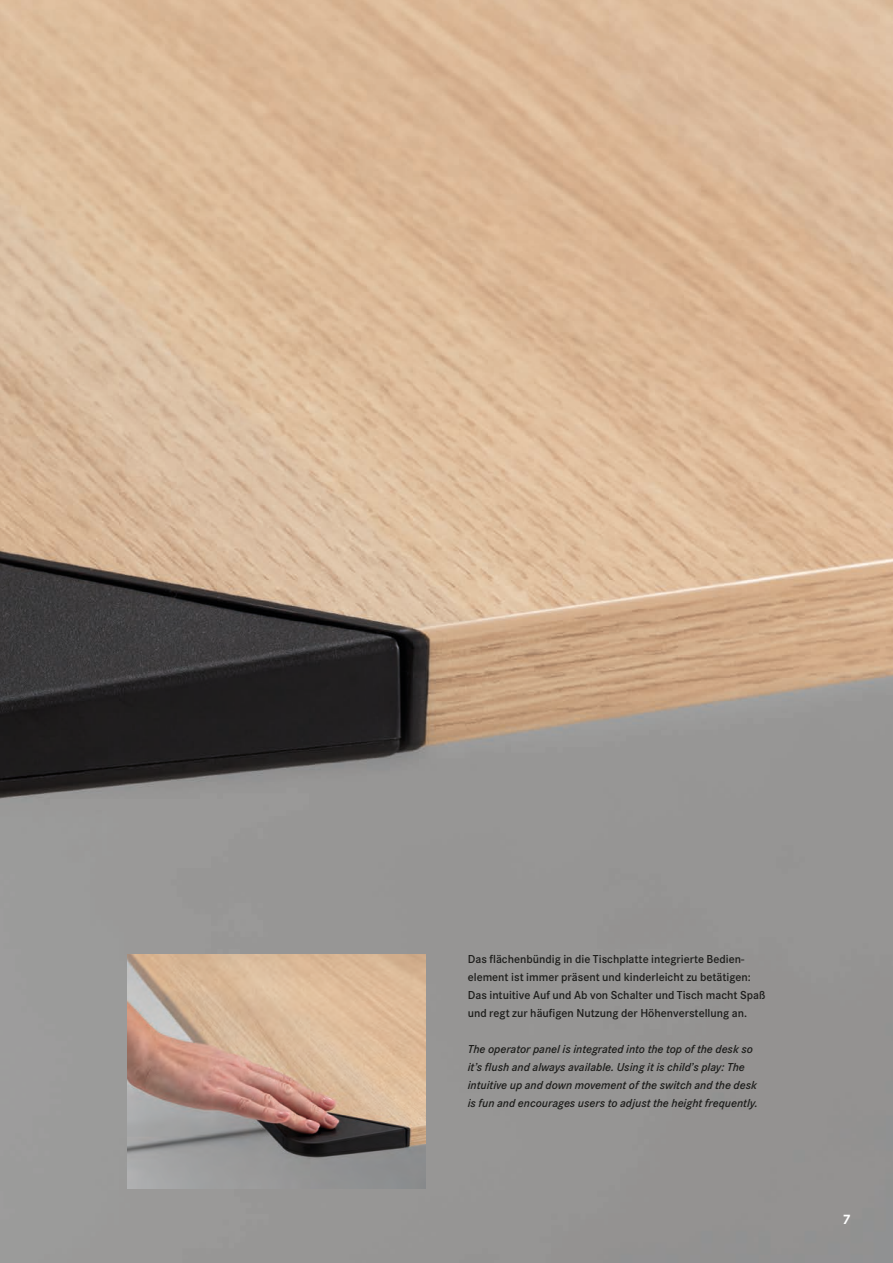
<style>
.page{position:relative;width:893px;height:1263px;background:#fff}
.page>*{position:absolute;margin:0;border:0;box-sizing:border-box;transform-origin:0 0}
.t1{font:700 14.25px "Corporate S";color:#fff}
.t2{font:italic 600 12px/18px "Corporate S";color:#1d1d1b}
.t3{font:600 12px/18px "Corporate S";color:#1d1d1b}
</style>
<div class="page">
<img style="left:0;top:0;width:893px;height:1263px">
<img style="left:128px;top:954px;width:297px;height:234px">
<p class="t3" style="left:468px;top:950px;width:299px">Das flächenbündig in die Tischplatte integrierte Bedien&shy;element ist immer präsent und kinderleicht zu betätigen:<br>Das intuitive Auf und Ab von Schalter und Tisch macht Spaß und regt zur häufigen Nutzung der Höhenverstellung an.</p>
<p class="t2" style="left:468px;top:1040px;width:292px">The operator panel is integrated into the top of the desk so it’s flush and always available. Using it is child’s play: The intuitive up and down movement of the switch and the desk is fun and encourages users to adjust the height frequently.</p>
<p class="t1" style="left:842px;top:1209px;width:10px">7</p>
</div>
